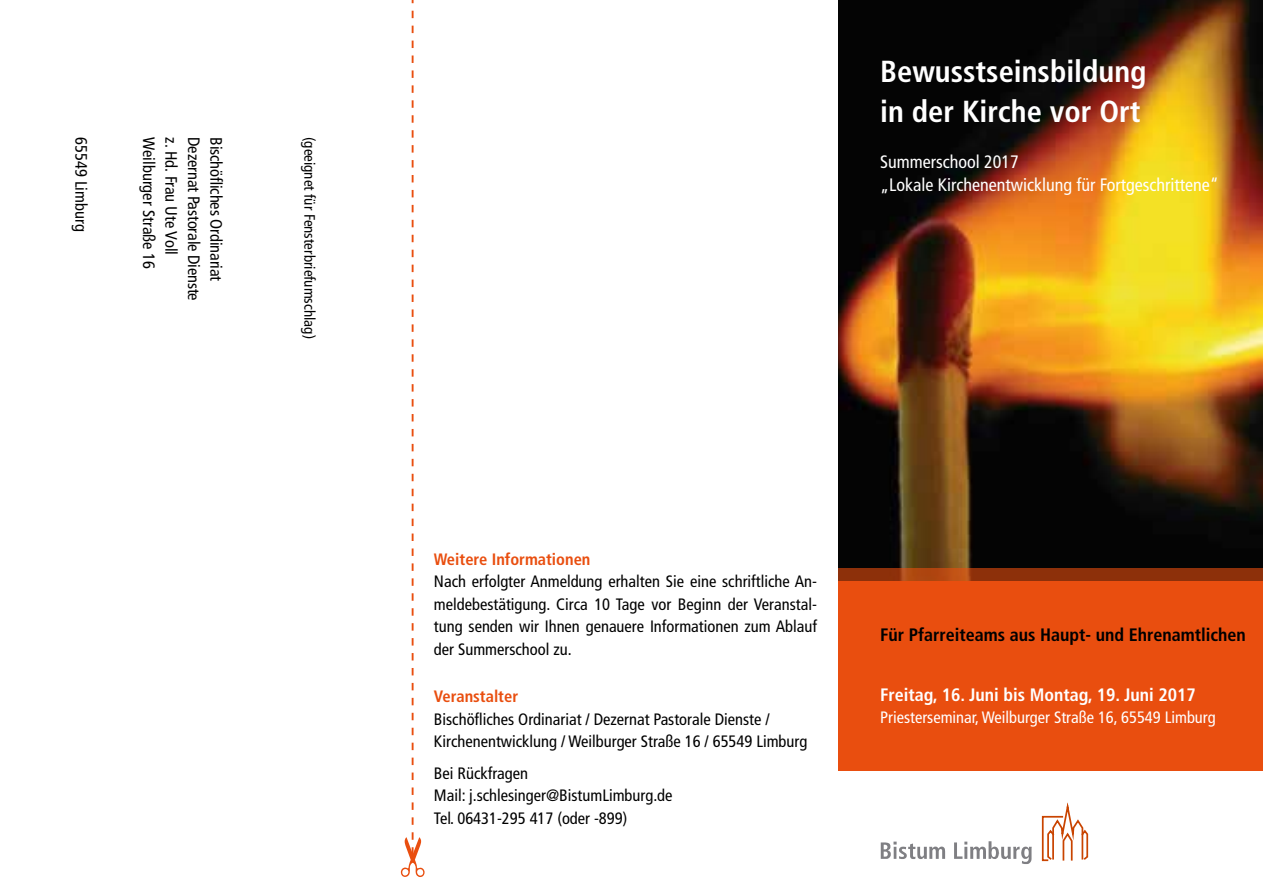
<style>
.page{position:relative;width:1263px;height:893px;background:#fff}
.page>*{position:absolute;margin:0;border:0;box-sizing:border-box;transform-origin:0 0}
.t1{font:700 condensed 30.45px/39.2px "Frutiger LT Std";color:#fff}
.t2{font:condensed 18px/22.5px "Frutiger LT Pro";color:#fff}
.t3{font:700 condensed 18px "Frutiger LT Pro";color:#000}
.t4{font:700 condensed 18px "Frutiger LT Pro";color:#fff}
.t5{font:condensed 16.5px/22.5px "Frutiger LT Pro";color:#000}
.t6{font:condensed 16.5px "Frutiger LT Pro";color:#fff}
.t7{font:700 condensed 16.5px "Frutiger LT Pro";color:#e94e0f}
.t8{font:condensed 15px "Frutiger LT Pro";color:#000}
</style>
<div class="page">
<div style="left:838px;top:568px;width:425px;height:203px;background:#e94e0f"></div>
<img style="left:838px;top:0;width:425px;height:568px">
<svg style="left:881px;top:841px;width:151px;height:23px"></svg>
<svg style="left:1041px;top:802px;width:47px;height:60px"></svg>
<svg style="left:838px;top:568px;width:425px;height:13px;background:#93340b"></svg>
<svg style="left:401px;top:0;width:24px;height:877px"></svg>
<p class="t5" style="left:92px;top:137px;width:96px;rotate:90deg">65549 Limburg</p>
<p class="t5" style="left:160px;top:137px;width:134px;rotate:90deg">Weilburger Straße 16</p>
<p class="t5" style="left:182px;top:137px;width:119px;rotate:90deg">z. Hd. Frau Ute Voll</p>
<p class="t5" style="left:205px;top:137px;width:165px;rotate:90deg">Dezernat Pastorale Dienste</p>
<p class="t5" style="left:227px;top:137px;width:145px;rotate:90deg">Bischöfliches Ordinariat</p>
<p class="t8" style="left:318px;top:137px;width:203px;rotate:90deg">(geeignet für Fensterbriefumschlag)</p>
<h1 class="t1" style="left:880px;top:52px;width:268px">Bewusstseinsbildung in der Kirche vor Ort</h1>
<p class="t2" style="left:880px;top:151px;width:340px">Summerschool 2017<br>„Lokale Kirchenentwicklung für Fortgeschrittene“</p>
<p class="t7" style="left:434px;top:549px;width:158px">Weitere Informationen</p>
<p class="t5" style="left:434px;top:570px;width:384px;text-align:justify">Nach erfolgter Anmeldung erhalten Sie eine schriftliche An&shy;meldebestätigung. Circa 10 Tage vor Beginn der Veranstal&shy;tung senden wir Ihnen genauere Informationen zum Ablauf der Summerschool zu.</p>
<p class="t7" style="left:434px;top:687px;width:86px">Veranstalter</p>
<p class="t5" style="left:434px;top:708px;width:375px">Bischöfliches Ordinariat / Dezernat Pastorale Dienste /<br>Kirchenentwicklung / Weilburger Straße 16 / 65549 Limburg</p>
<p class="t5" style="left:434px;top:762px;width:240px">Bei Rückfragen<br>Mail: j.schlesinger@BistumLimburg.de<br>Tel. 06431-295 417 (oder -899)</p>
<p class="t3" style="left:880px;top:624px;width:367px">Für Pfarreiteams aus Haupt- und Ehrenamtlichen</p>
<p class="t4" style="left:880px;top:684px;width:317px">Freitag, 16. Juni bis Montag, 19. Juni 2017</p>
<p class="t6" style="left:880px;top:708px;width:337px">Priesterseminar, Weilburger Straße 16, 65549 Limburg</p>
</div>
